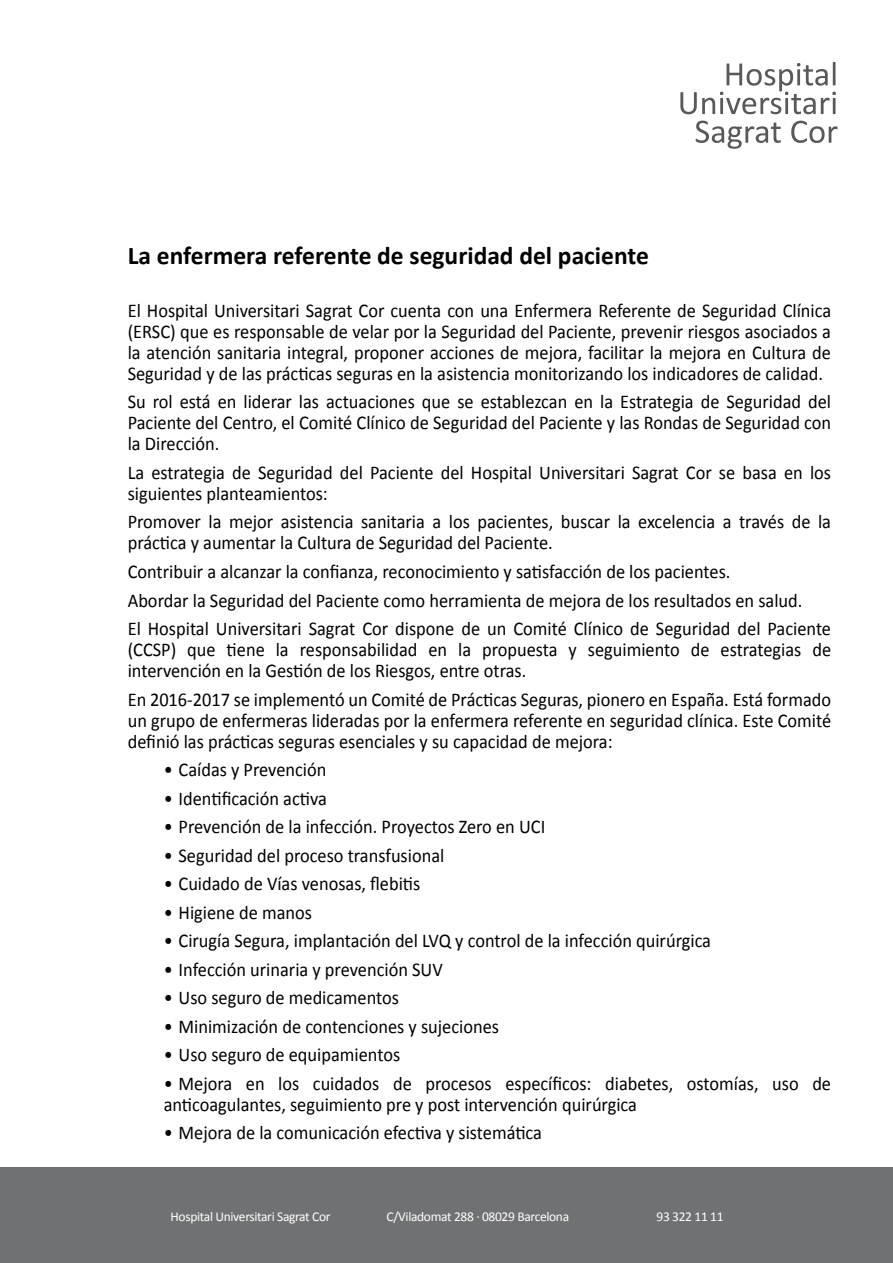
<style>
.page{position:relative;width:893px;height:1263px;background:#fff}
.page>*{position:absolute;margin:0;border:0;box-sizing:border-box;transform-origin:0 0}
.t1{font:700 25.5px "Calibri";color:#010101}
.t2{font:19.5px/21px "Calibri";color:#010101;scale:.94 1}
.t3{font:13.5px "Calibri";letter-spacing:-.025em;color:#fff}
</style>
<div class="page">
<div style="left:0;top:1167px;width:893px;height:96px;background:#707173"></div>
<svg style="left:680px;top:62px;width:156px;height:52px"></svg>
<svg style="left:696px;top:121px;width:85px;height:28px"></svg>
<svg style="left:791px;top:121px;width:46px;height:22px"></svg>
<h1 class="t1" style="left:128px;top:239px;width:523px">La enfermera referente de seguridad del paciente</h1>
<p class="t2" style="left:128px;top:300px;width:750px;text-align:justify">El Hospital Universitari Sagrat Cor cuenta con una Enfermera Referente de Seguridad Clínica (ERSC) que es responsable de velar por la Seguridad del Paciente, prevenir riesgos asociados a la atención sanitaria integral, proponer acciones de mejora, facilitar la mejora en Cultura de Seguridad y de las prácticas seguras en la asistencia monitorizando los indicadores de calidad.</p>
<p class="t2" style="left:128px;top:391px;width:750px;text-align:justify">Su rol está en liderar las actuaciones que se establezcan en la Estrategia de Seguridad del Paciente del Centro, el Comité Clínico de Seguridad del Paciente y las Rondas de Seguridad con la Dirección.</p>
<p class="t2" style="left:128px;top:462px;width:750px">La estrategia de Seguridad del Paciente del Hospital Universitari Sagrat Cor se basa en los siguientes planteamientos:</p>
<p class="t2" style="left:128px;top:512px;width:750px">Promover la mejor asistencia sanitaria a los pacientes, buscar la excelencia a través de la práctica y aumentar la Cultura de Seguridad del Paciente.</p>
<p class="t2" style="left:128px;top:557px;width:750px;line-height:28.5px">Contribuir a alcanzar la confianza, reconocimiento y satisfacción de los pacientes.<br>Abordar la Seguridad del Paciente como herramienta de mejora de los resultados en salud.<br>El Hospital Universitari Sagrat Cor dispone de un Comité Clínico de Seguridad del Paciente</p>
<p class="t2" style="left:128px;top:639px;width:750px">(CCSP) que tiene la responsabilidad en la propuesta y seguimiento de estrategias de intervención en la Gestión de los Riesgos, entre otras.</p>
<p class="t2" style="left:128px;top:689px;width:750px;text-align:justify">En 2016-2017 se implementó un Comité de Prácticas Seguras, pionero en España. Está formado un grupo de enfermeras lideradas por la enfermera referente en seguridad clínica. Este Comité definió las prácticas seguras esenciales y su capacidad de mejora:</p>
<p class="t2" style="left:164px;top:759px;width:175px">• Caídas y Prevención</p>
<p class="t2" style="left:164px;top:788px;width:175px">• Identificación activa</p>
<p class="t2" style="left:164px;top:816px;width:407px">• Prevención de la infección. Proyectos Zero en UCI</p>
<p class="t2" style="left:164px;top:845px;width:300px">• Seguridad del proceso transfusional</p>
<p class="t2" style="left:164px;top:873px;width:275px">• Cuidado de Vías venosas, flebitis</p>
<p class="t2" style="left:164px;top:902px;width:159px">• Higiene de manos</p>
<p class="t2" style="left:164px;top:930px;width:584px">• Cirugía Segura, implantación del LVQ y control de la infección quirúrgica</p>
<p class="t2" style="left:164px;top:959px;width:298px">• Infección urinaria y prevención SUV</p>
<p class="t2" style="left:164px;top:987px;width:252px">• Uso seguro de medicamentos</p>
<p class="t2" style="left:164px;top:1016px;width:358px">• Minimización de contenciones y sujeciones</p>
<p class="t2" style="left:164px;top:1044px;width:253px">• Uso seguro de equipamientos</p>
<p class="t2" style="left:164px;top:1073px;width:711px">• Mejora en los cuidados de procesos específicos: diabetes, ostomías, uso de anticoagulantes, seguimiento pre y post intervención quirúrgica</p>
<p class="t2" style="left:164px;top:1122px;width:404px">• Mejora de la comunicación efectiva y sistemática</p>
<p class="t3" style="left:171px;top:1208px;width:161px">Hospital Universitari Sagrat Cor</p>
<p class="t3" style="left:387px;top:1208px;width:184px">C/Viladomat 288 · 08029 Barcelona</p>
<p class="t3" style="left:656px;top:1208px;width:69px">93 322 11 11</p>
</div>
